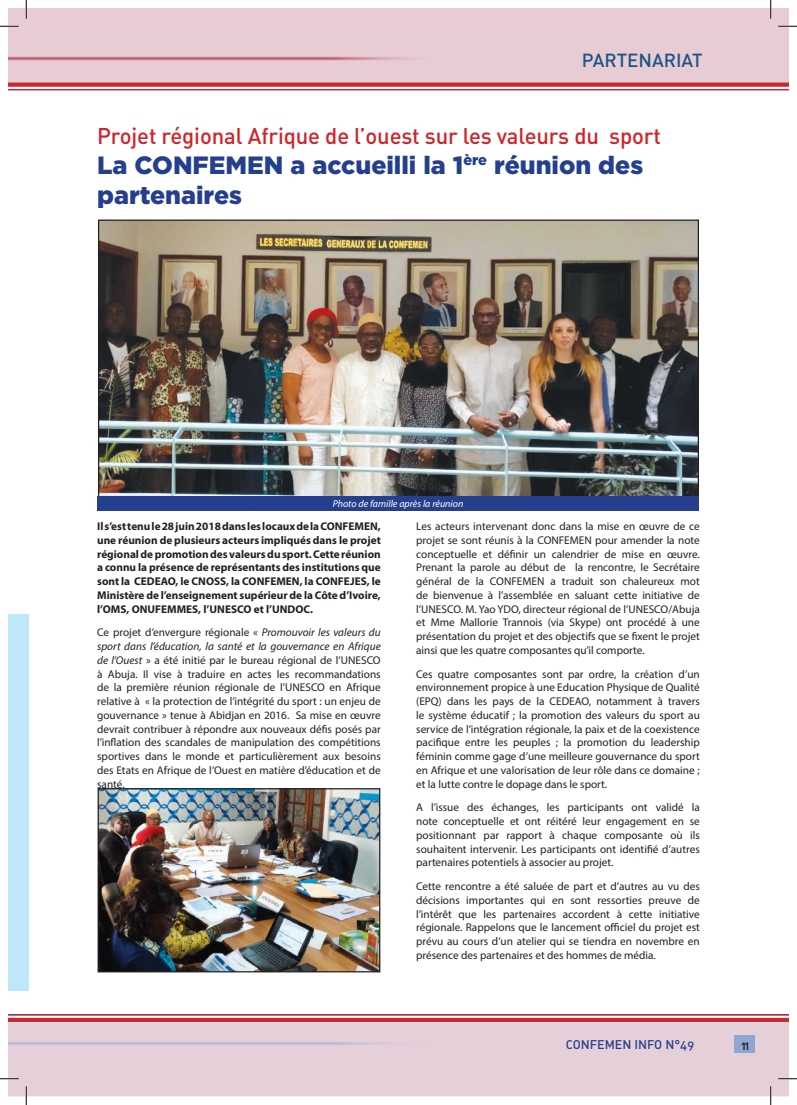
<style>
.page{position:relative;width:797px;height:1105px;background:#fff}
.page>*{position:absolute;margin:0;border:0;box-sizing:border-box;transform-origin:0 0}
.t1{font:900 25px/30px "Gotham";color:#253f8e}
.t2{font:22.5px "DIN Medium Alternate";letter-spacing:-.005em;color:#d1232a}
.t3{font:18.75px "DIN Medium Alternate";color:#1c5486}
.t4{font:12.5px "DIN Medium Alternate";color:#253f8e}
.t5{font:12.5px "DIN Medium Alternate";color:#231f20}
.t6{font:11.25px/13.8px "Myriad Pro";color:#231f20;text-align:justify}
.t7{font:700 11.25px/13.8px "Myriad Pro";color:#231f20;text-align:justify}
.t8{font:italic 10px "Myriad Pro";color:#fff}
.s1{font-style:italic}
</style>
<div class="page">
<div style="left:9px;top:614px;width:20px;height:377px;background:#bee7fa"></div>
<div style="left:9px;top:1021px;width:779px;height:75px;background:#e5d0d9"></div>
<svg style="left:9px;top:1042px;width:383px;height:3px"></svg>
<div style="left:9px;top:9px;width:779px;height:77px;background:#e7ccd4"></div>
<svg style="left:9px;top:56px;width:402px;height:5px"></svg>
<hr style="left:9px;top:83px;width:779px;height:3px;background:#d1232a">
<hr style="left:9px;top:89px;width:779px;height:1px;background:#d1232a">
<hr style="left:9px;top:1014px;width:779px;height:1px;background:#d1232a">
<svg style="left:9px;top:1018px;width:779px;height:4px;background:#c72934"></svg>
<div style="left:733px;top:1035px;width:21px;height:18px;background:#8fa6d5"></div>
<img style="left:100px;top:222px;width:597px;height:274px">
<img style="left:100px;top:790px;width:278px;height:180px">
<div style="left:98px;top:788px;width:282px;height:184px;border:1px solid #231f20"></div>
<div style="left:97px;top:496px;width:602px;height:15px;background:#253f8e"></div>
<svg style="left:0;top:25px;width:19px;height:2px"></svg>
<svg style="left:778px;top:25px;width:19px;height:2px"></svg>
<svg style="left:0;top:1078px;width:19px;height:1px"></svg>
<svg style="left:778px;top:1078px;width:19px;height:1px"></svg>
<svg style="left:25px;top:0;width:2px;height:19px"></svg>
<svg style="left:25px;top:1086px;width:2px;height:19px"></svg>
<svg style="left:770px;top:0;width:1px;height:19px"></svg>
<svg style="left:770px;top:1086px;width:1px;height:19px"></svg>
<h3 class="t3" style="left:582px;top:49px;width:122px">PARTENARIAT</h3>
<h2 class="t2" style="left:97px;top:121px;width:565px">Projet régional Afrique de l’ouest sur les valeurs du sport</h2>
<h1 class="t1" style="left:97px;top:149px;width:547px">La CONFEMEN a accueilli la 1<sup>ère</sup> réunion des partenaires</h1>
<p class="t8" style="left:333px;top:498px;width:132px">Photo de famille après la réunion</p>
<p class="t7" style="left:97px;top:519px;width:285px">Il s’est tenu le 28 juin 2018 dans les locaux de la CONFEMEN, une réunion de plusieurs acteurs impliqués dans le projet régional de promotion des valeurs du sport. Cette réunion a connu la présence de représentants des institutions que sont la CEDEAO, le CNOSS, la CONFEMEN, la CONFEJES, le Ministère de l’enseignement supérieur de la Côte d’Ivoire, l’OMS, ONUFEMMES, l’UNESCO et l’UNDOC.</p>
<p class="t6" style="left:97px;top:625px;width:285px">Ce projet d’envergure régionale « <span class="s1">Promouvoir les valeurs du sport dans l’éducation, la santé et la gouvernance en Afrique de l’Ouest</span> » a été initié par le bureau régional de l’UNESCO à Abuja. Il vise à traduire en actes les recommandations de la première réunion régionale de l’UNESCO en Afrique relative à « la protection de l’intégrité du sport : un enjeu de gouvernance » tenue à Abidjan en 2016. Sa mise en œuvre devrait contribuer à répondre aux nouveaux défis posés par l’inflation des scandales de manipulation des compétitions sportives dans le monde et particulièrement aux besoins des Etats en Afrique de l’Ouest en matière d’éducation et de santé.</p>
<p class="t6" style="left:416px;top:519px;width:285px">Les acteurs intervenant donc dans la mise en œuvre de ce projet se sont réunis à la CONFEMEN pour amender la note conceptuelle et définir un calendrier de mise en œuvre.<br>Prenant la parole au début de la rencontre, le Secrétaire général de la CONFEMEN a traduit son chaleureux mot de bienvenue à l’assemblée en saluant cette initiative de l’UNESCO. M. Yao YDO, directeur régional de l’UNESCO/Abuja et Mme Mallorie Trannois (via Skype) ont procédé à une présentation du projet et des objectifs que se fixent le projet ainsi que les quatre composantes qu’il comporte.</p>
<p class="t6" style="left:416px;top:667px;width:285px">Ces quatre composantes sont par ordre, la création d’un environnement propice à une Education Physique de Qualité (EPQ) dans les pays de la CEDEAO, notamment à travers le système éducatif ; la promotion des valeurs du sport au service de l’intégration régionale, la paix et de la coexistence pacifique entre les peuples ; la promotion du leadership féminin comme gage d’une meilleure gouvernance du sport en Afrique et une valorisation de leur rôle dans ce domaine ; et la lutte contre le dopage dans le sport.</p>
<p class="t6" style="left:416px;top:800px;width:285px">A l’issue des échanges, les participants ont validé la note conceptuelle et ont réitéré leur engagement en se positionnant par rapport à chaque composante où ils souhaitent intervenir. Les participants ont identifié d’autres partenaires potentiels à associer au projet.</p>
<p class="t6" style="left:416px;top:879px;width:285px">Cette rencontre a été saluée de part et d’autres au vu des décisions importantes qui en sont ressorties preuve de l’intérêt que les partenaires accordent à cette initiative régionale. Rappelons que le lancement officiel du projet est prévu au cours d’un atelier qui se tiendra en novembre en présence des partenaires et des hommes de média.</p>
<p class="t4" style="left:566px;top:1036px;width:130px">CONFEMEN INFO N°49</p>
<p class="t5" style="left:741px;top:1037px;width:10px">11</p>
</div>
